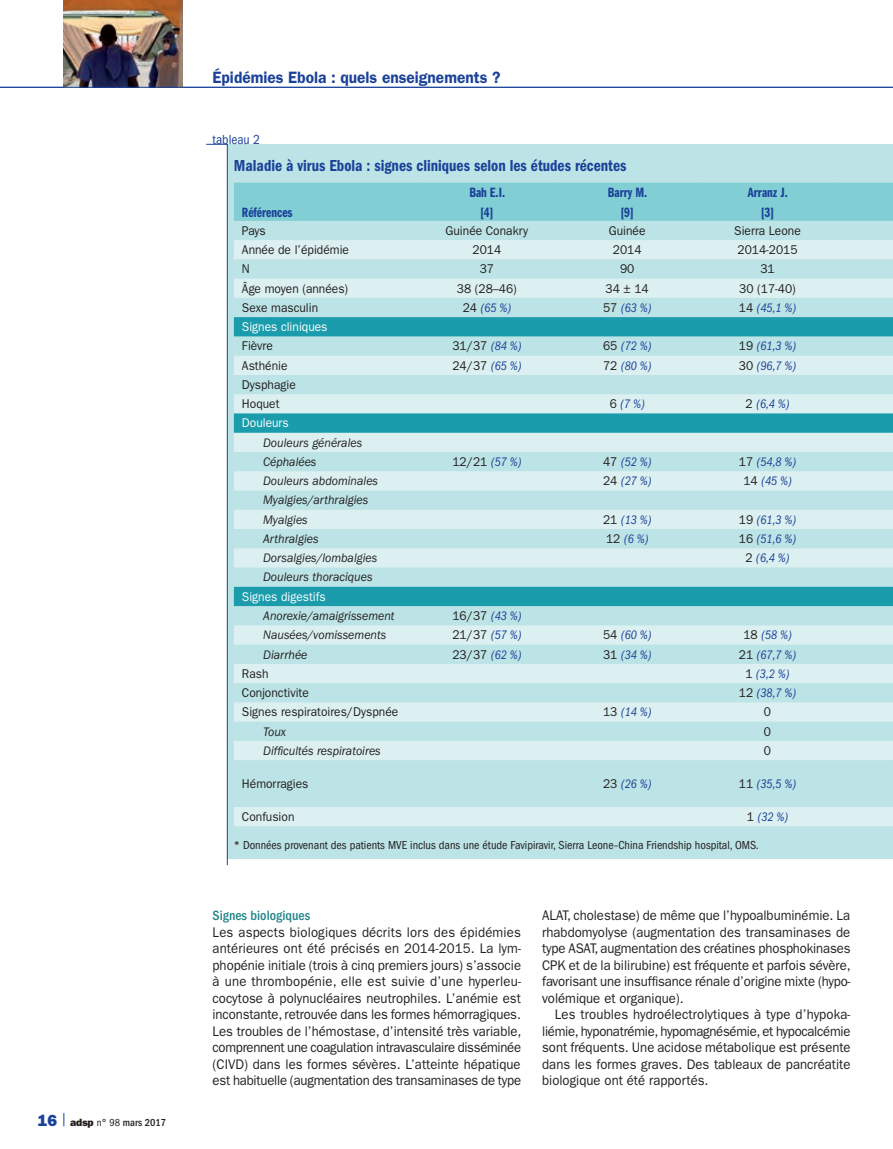
<style>
.page{position:relative;width:893px;height:1149px;background:#fff}
.page>*{position:absolute;margin:0;border:0;box-sizing:border-box;transform-origin:0 0}
.t1{font:16.5px "ITC Franklin Gothic Std Dm Cd";color:#1b4299;scale:.94 1}
.t2{font:600 16.5px "ITC Franklin Gothic Std";color:#1b4299;scale:.94 1}
.t3{font:13.95px/16.5px "ITC Franklin Gothic Std";letter-spacing:-.01em;color:#231f20;text-align:justify;scale:.94 1}
.t4{font:13.95px "ITC Franklin Gothic Std Dm Cp";color:#1b4299}
.t5{font:500 condensed 13.95px "ITC Franklin Gothic Std";color:#1f8488}
.t6{font:condensed 13.5px "ITC Franklin Gothic Std";color:#1b4299}
.t7{font:12.75px/19.2px "ITC Franklin Gothic Std";color:#231f20;scale:.94 1}
.t8{font:italic condensed 12.75px "ITC Franklin Gothic Std";color:#1b4299;scale:.94 1}
.t9{font:italic 12.75px/19.2px "ITC Franklin Gothic Std";color:#231f20;scale:.94 1}
.t10{font:12.75px "ITC Franklin Gothic Std";color:#fff;scale:.94 1}
.t11{font:condensed 12px "ITC Franklin Gothic Std";color:#231f20}
.t12{font:500 condensed 10.5px "ITC Franklin Gothic Std";color:#231f20}
.s1{font-family:"ITC Franklin Gothic Std Hvy";font-weight:400;font-stretch:normal;font-size:16.2px;color:#1b4299}
.s2{font-family:"ITC Franklin Gothic Std Hvy";font-weight:400;font-stretch:normal}
.s3{font-weight:400}
.s4{font-style:normal;font-stretch:normal;color:#231f20}
.s5{font-style:italic;font-stretch:condensed;color:#1b4299}
</style>
<div class="page">
<svg style="left:64px;top:1113px;width:1px;height:12px"></svg>
<img style="left:64px;top:0;width:119px;height:87px">
<hr style="left:0;top:87px;width:893px;height:1px;background:#1b4299">
<div style="left:227px;top:144px;width:666px;height:714px;background:#bce3e5"></div>
<svg style="left:206px;top:144px;width:22px;height:721px"></svg>
<div style="left:234px;top:183px;width:659px;height:38px;background:#81cfd4"></div>
<svg style="left:234px;top:240px;width:659px;height:586px"></svg>
<svg style="left:234px;top:317px;width:659px;height:289px"></svg>
<p class="t12" style="left:38px;top:1115px;width:130px"><span class="s1">16</span> <span class="s2">adsp</span> <span class="s3">n° 98</span> mars 2017</p>
<p class="t2" style="left:213px;top:68px;width:308px">Épidémies Ebola : quels enseignements ?</p>
<p class="t6" style="left:213px;top:132px;width:49px">tableau 2</p>
<p class="t1" style="left:234px;top:156px;width:419px">Maladie à virus Ebola : signes cliniques selon les études récentes</p>
<p class="t4" style="left:469px;top:185px;width:37px">Bah E.I.</p>
<p class="t4" style="left:608px;top:185px;width:41px">Barry M.</p>
<p class="t4" style="left:748px;top:185px;width:41px">Arranz J.</p>
<p class="t4" style="left:242px;top:204px;width:52px">Références</p>
<p class="t4" style="left:480px;top:204px;width:15px">[4]</p>
<p class="t4" style="left:620px;top:204px;width:15px">[9]</p>
<p class="t4" style="left:761px;top:204px;width:15px">[3]</p>
<p class="t7" style="left:242px;top:221px;width:27px">Pays</p>
<p class="t7" style="left:446px;top:221px;width:89px">Guinée Conakry</p>
<p class="t7" style="left:609px;top:221px;width:41px">Guinée</p>
<p class="t7" style="left:734px;top:221px;width:72px">Sierra Leone</p>
<p class="t7" style="left:242px;top:240px;width:115px">Année de l’épidémie</p>
<p class="t7" style="left:472px;top:240px;width:32px">2014</p>
<p class="t7" style="left:613px;top:240px;width:32px">2014</p>
<p class="t7" style="left:737px;top:240px;width:66px">2014-2015</p>
<p class="t7" style="left:242px;top:259px;width:10px">N</p>
<p class="t7" style="left:480px;top:259px;width:17px">37</p>
<p class="t7" style="left:620px;top:259px;width:17px">90</p>
<p class="t7" style="left:760px;top:259px;width:17px">31</p>
<p class="t7" style="left:242px;top:279px;width:115px">Âge moyen (années)</p>
<p class="t7" style="left:457px;top:279px;width:65px">38 (28–46)</p>
<p class="t7" style="left:606px;top:279px;width:47px">34 ± 14</p>
<p class="t7" style="left:739px;top:279px;width:62px">30 (17-40)</p>
<p class="t7" style="left:242px;top:298px;width:83px">Sexe masculin</p>
<p class="t8" style="left:463px;top:300px;width:53px"><span class="s4">24</span> (65 %)</p>
<p class="t8" style="left:603px;top:300px;width:53px"><span class="s4">57</span> (63 %)</p>
<p class="t8" style="left:739px;top:300px;width:62px"><span class="s4">14</span> (45,1 %)</p>
<p class="t10" style="left:242px;top:319px;width:93px">Signes cliniques</p>
<p class="t7" style="left:242px;top:336px;width:34px">Fièvre</p>
<p class="t7" style="left:452px;top:336px;width:75px">31/37 <span class="s5">(84 %)</span></p>
<p class="t8" style="left:603px;top:339px;width:53px"><span class="s4">65</span> (72 %)</p>
<p class="t8" style="left:739px;top:339px;width:62px"><span class="s4">19</span> (61,3 %)</p>
<p class="t7" style="left:242px;top:356px;width:50px">Asthénie</p>
<p class="t7" style="left:452px;top:356px;width:75px">24/37 <span class="s5">(65 %)</span></p>
<p class="t8" style="left:603px;top:358px;width:53px"><span class="s4">72</span> (80 %)</p>
<p class="t8" style="left:739px;top:358px;width:62px"><span class="s4">30</span> (96,7 %)</p>
<p class="t7" style="left:242px;top:375px;width:59px">Dysphagie<br>Hoquet</p>
<p class="t8" style="left:610px;top:397px;width:39px"><span class="s4">6</span> (7 %)</p>
<p class="t8" style="left:745px;top:397px;width:48px"><span class="s4">2</span> (6,4 %)</p>
<p class="t10" style="left:242px;top:415px;width:51px">Douleurs</p>
<p class="t9" style="left:263px;top:433px;width:107px">Douleurs générales<br>Céphalées</p>
<p class="t7" style="left:452px;top:452px;width:75px">12/21 <span class="s5">(57 %)</span></p>
<p class="t8" style="left:603px;top:454px;width:53px"><span class="s4">47</span> (52 %)</p>
<p class="t8" style="left:739px;top:454px;width:62px"><span class="s4">17</span> (54,8 %)</p>
<p class="t9" style="left:263px;top:471px;width:124px">Douleurs abdominales</p>
<p class="t8" style="left:603px;top:473px;width:53px"><span class="s4">24</span> (27 %)</p>
<p class="t8" style="left:743px;top:473px;width:53px"><span class="s4">14</span> (45 %)</p>
<p class="t9" style="left:263px;top:490px;width:113px">Myalgies/arthralgies<br>Myalgies</p>
<p class="t8" style="left:603px;top:512px;width:53px"><span class="s4">21</span> (13 %)</p>
<p class="t8" style="left:739px;top:512px;width:62px"><span class="s4">19</span> (61,3 %)</p>
<p class="t9" style="left:263px;top:529px;width:60px">Arthralgies</p>
<p class="t8" style="left:606px;top:531px;width:46px"><span class="s4">12</span> (6 %)</p>
<p class="t8" style="left:739px;top:531px;width:62px"><span class="s4">16</span> (51,6 %)</p>
<p class="t9" style="left:263px;top:548px;width:123px">Dorsalgies/lombalgies</p>
<p class="t8" style="left:745px;top:550px;width:48px"><span class="s4">2</span> (6,4 %)</p>
<p class="t9" style="left:263px;top:567px;width:118px">Douleurs thoraciques</p>
<p class="t10" style="left:242px;top:589px;width:90px">Signes digestifs</p>
<p class="t9" style="left:263px;top:606px;width:141px">Anorexie/amaigrissement</p>
<p class="t7" style="left:452px;top:606px;width:75px">16/37 <span class="s5">(43 %)</span></p>
<p class="t9" style="left:263px;top:625px;width:132px">Nausées/vomissements</p>
<p class="t7" style="left:452px;top:625px;width:75px">21/37 <span class="s5">(57 %)</span></p>
<p class="t8" style="left:603px;top:627px;width:53px"><span class="s4">54</span> (60 %)</p>
<p class="t8" style="left:743px;top:627px;width:53px"><span class="s4">18</span> (58 %)</p>
<p class="t9" style="left:263px;top:644px;width:49px">Diarrhée</p>
<p class="t7" style="left:452px;top:644px;width:75px">23/37 <span class="s5">(62 %)</span></p>
<p class="t8" style="left:603px;top:647px;width:53px"><span class="s4">31</span> (34 %)</p>
<p class="t8" style="left:739px;top:647px;width:62px"><span class="s4">21</span> (67,7 %)</p>
<p class="t7" style="left:242px;top:663px;width:30px">Rash</p>
<p class="t8" style="left:745px;top:666px;width:48px"><span class="s4">1</span> (3,2 %)</p>
<p class="t7" style="left:242px;top:683px;width:73px">Conjonctivite</p>
<p class="t8" style="left:739px;top:685px;width:62px"><span class="s4">12</span> (38,7 %)</p>
<p class="t7" style="left:242px;top:702px;width:168px">Signes respiratoires/Dyspnée</p>
<p class="t8" style="left:603px;top:704px;width:53px"><span class="s4">13</span> (14 %)</p>
<p class="t7" style="left:764px;top:702px;width:9px">0</p>
<p class="t9" style="left:263px;top:721px;width:26px">Toux</p>
<p class="t7" style="left:764px;top:721px;width:9px">0</p>
<p class="t9" style="left:263px;top:741px;width:127px">Difficultés respiratoires</p>
<p class="t7" style="left:764px;top:740px;width:9px">0</p>
<p class="t7" style="left:242px;top:773px;width:72px">Hémorragies</p>
<p class="t8" style="left:603px;top:776px;width:53px"><span class="s4">23</span> (26 %)</p>
<p class="t8" style="left:739px;top:776px;width:62px"><span class="s4">11</span> (35,5 %)</p>
<p class="t7" style="left:242px;top:806px;width:57px">Confusion</p>
<p class="t8" style="left:747px;top:809px;width:45px"><span class="s4">1</span> (32 %)</p>
<p class="t11" style="left:234px;top:837px;width:526px">* Données provenant des patients MVE inclus dans une étude Favipiravir, Sierra Leone–China Friendship hospital, OMS.</p>
<p class="t5" style="left:213px;top:907px;width:99px">Signes biologiques</p>
<p class="t3" style="left:213px;top:923px;width:330px">Les aspects biologiques décrits lors des épidémies antérieures ont été précisés en 2014-2015. La lym‑ phopénie initiale (trois à cinq premiers jours) s’associe à une thrombopénie, elle est suivie d’une hyperleu‑ cocytose à polynucléaires neutrophiles. L’anémie est inconstante, retrouvée dans les formes hémorragiques.<br>Les troubles de l’hémostase, d’intensité très variable, comprennent une coagulation intravasculaire disséminée (CIVD) dans les formes sévères. L’atteinte hépatique est habituelle (augmentation des transaminases de type</p>
<p class="t3" style="left:542px;top:907px;width:330px">ALAT, cholestase) de même que l’hypoalbuminémie. La rhabdomyolyse (augmentation des transaminases de type ASAT, augmentation des créatines phosphokinases CPK et de la bilirubine) est fréquente et parfois sévère, favorisant une insuffisance rénale d’origine mixte (hypo‑ volémique et organique).</p>
<p class="t3" style="left:542px;top:1006px;width:330px;text-indent:13px">Les troubles hydroélectrolytiques à type d’hypoka‑ liémie, hyponatrémie, hypomagnésémie, et hypocalcémie sont fréquents. Une acidose métabolique est présente dans les formes graves. Des tableaux de pancréatite biologique ont été rapportés.</p>
</div>
